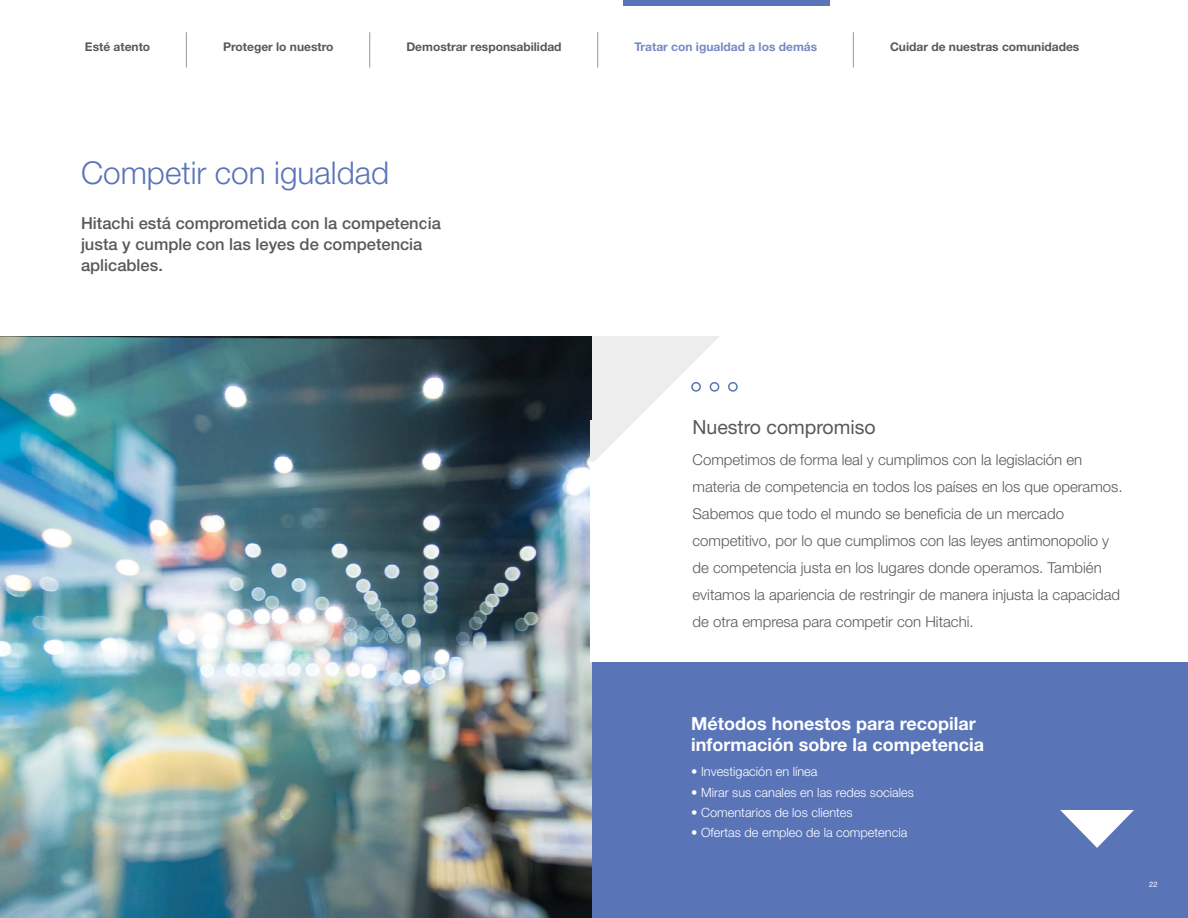
<style>
.page{position:relative;width:1188px;height:918px;background:#fff}
.page>*{position:absolute;margin:0;border:0;box-sizing:border-box;transform-origin:0 0}
.t1{font:700 35.25px "Helvetica Neue LT Std";color:#000;scale:.1 1}
.t2{font:300 31.5px "Helvetica Neue LT Std";color:#5a74b8}
.t3{font:19.5px "Helvetica Neue LT Std";color:#58595b}
.t4{font:700 18px/21px "Helvetica Neue LT Std";color:#fff}
.t5{font:500 16.5px/21px "Helvetica Neue LT Std";color:#58595b}
.t6{font:300 15px/27px "Helvetica Neue LT Std";color:#58595b}
.t7{font:300 12.75px "Helvetica Neue LT Std";color:#fff}
.t8{font:700 12px "Helvetica Neue LT Std";color:#58595b}
.t9{font:700 12px "Helvetica Neue LT Std";color:#7788c4}
.t10{font:7.5px "Helvetica Neue LT Std";color:#fff}
</style>
<div class="page">
<div style="left:572px;top:636px;width:616px;height:282px;background:#5a74b8"></div>
<img style="left:0;top:336px;width:591px;height:582px">
<div style="left:590px;top:420px;width:598px;height:241px;background:#fff"></div>
<svg style="left:1060px;top:810px;width:74px;height:38px"></svg>
<svg style="left:425px;top:336px;width:313px;height:126px"></svg>
<div style="left:623px;top:0;width:206px;height:5px;background:#5a74b8"></div>
<p class="t8" style="left:85px;top:40px;width:67px">Esté atento</p>
<h1 class="t1" style="left:186px;top:26px;width:9px">|</h1>
<p class="t8" style="left:223px;top:40px;width:112px">Proteger lo nuestro</p>
<h1 class="t1" style="left:370px;top:26px;width:9px">|</h1>
<p class="t8" style="left:406px;top:40px;width:157px">Demostrar responsabilidad</p>
<h1 class="t1" style="left:598px;top:26px;width:9px">|</h1>
<p class="t9" style="left:634px;top:40px;width:184px">Tratar con igualdad a los demás</p>
<h1 class="t1" style="left:853px;top:26px;width:9px">|</h1>
<p class="t8" style="left:890px;top:40px;width:191px">Cuidar de nuestras comunidades</p>
<h2 class="t2" style="left:81px;top:154px;width:310px">Competir con igualdad</h2>
<p class="t5" style="left:81px;top:212px;width:362px">Hitachi está comprometida con la competencia justa y cumple con las leyes de competencia aplicables.</p>
<h3 class="t3" style="left:693px;top:415px;width:185px">Nuestro compromiso</h3>
<p class="t6" style="left:693px;top:446px;width:432px">Competimos de forma leal y cumplimos con la legislación en materia de competencia en todos los países en los que operamos.<br>Sabemos que todo el mundo se beneficia de un mercado competitivo, por lo que cumplimos con las leyes antimonopolio y de competencia justa en los lugares donde operamos. También evitamos la apariencia de restringir de manera injusta la capacidad de otra empresa para competir con Hitachi.</p>
<p class="t4" style="left:691px;top:713px;width:294px">Métodos honestos para recopilar información sobre la competencia</p>
<p class="t7" style="left:691px;top:764px;width:128px">• Investigación en línea</p>
<p class="t7" style="left:691px;top:784px;width:224px">• Mirar sus canales en las redes sociales</p>
<p class="t7" style="left:691px;top:805px;width:163px">• Comentarios de los clientes</p>
<p class="t7" style="left:691px;top:825px;width:218px">• Ofertas de empleo de la competencia</p>
<p class="t10" style="left:1149px;top:880px;width:10px">22</p>
</div>
